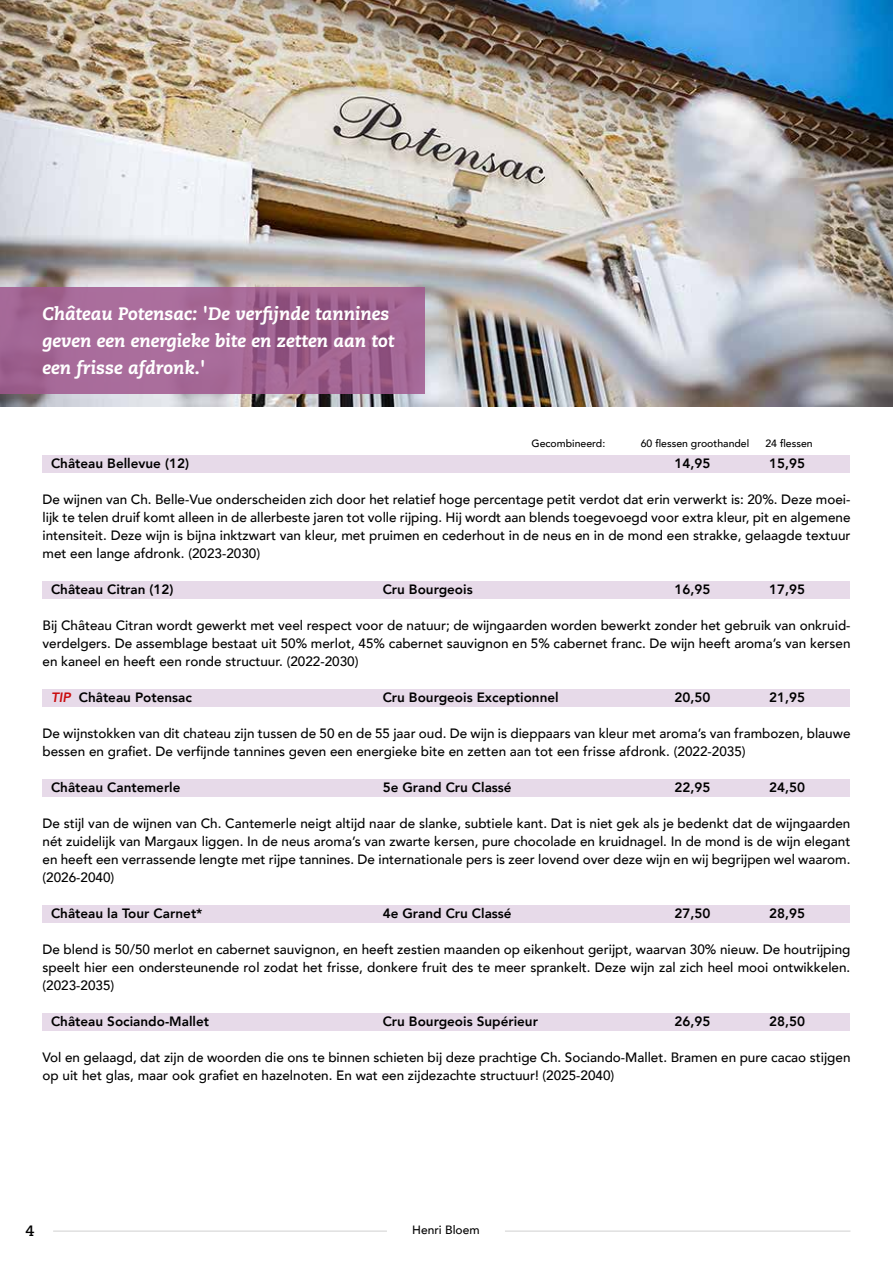
<style>
.page{position:relative;width:893px;height:1263px;background:#fff}
.page>*{position:absolute;margin:0;border:0;box-sizing:border-box;transform-origin:0 0}
.t1{font:italic 800 18px/27px "Caecilia LT Std";color:#fff}
.t2{font:700 15px "Caecilia LT Std";color:#000}
.t3{font:500 13.5px/18px "Avenir";color:#000;text-align:justify}
.t4{font:800 13.5px "Avenir";color:#000}
.t5{font:500 12px "Avenir";color:#000}
.t6{font:500 10.5px "Avenir";color:#000}
.s1{font-style:italic;color:#c90c0f}
</style>
<div class="page">
<hr style="left:53px;top:1231px;width:334px;height:1px;background:#d0d0d0">
<hr style="left:505px;top:1231px;width:345px;height:1px;background:#d0d0d0">
<div style="left:43px;top:454px;width:807px;height:18px;background:#e7dae9"></div>
<div style="left:43px;top:581px;width:807px;height:17px;background:#e7dae9"></div>
<div style="left:43px;top:689px;width:807px;height:17px;background:#e7dae9"></div>
<div style="left:43px;top:779px;width:807px;height:17px;background:#e7dae9"></div>
<div style="left:43px;top:905px;width:807px;height:17px;background:#e7dae9"></div>
<div style="left:43px;top:1013px;width:807px;height:17px;background:#e7dae9"></div>
<img style="left:0;top:0;width:893px;height:406px">
<svg style="left:0;top:288px;width:425px;height:106px;background:#a26593"></svg>
<h1 class="t1" style="left:43px;top:301px;width:353px">Château Potensac: 'De verfijnde tannines geven een energieke bite en zetten aan tot een frisse afdronk.'</h1>
<p class="t6" style="left:531px;top:434px;width:75px">Gecombineerd:</p>
<p class="t6" style="left:641px;top:434px;width:110px">60 flessen groothandel</p>
<p class="t6" style="left:765px;top:434px;width:49px">24 flessen</p>
<p class="t4" style="left:51px;top:453px;width:139px">Château Bellevue (12)</p>
<p class="t4" style="left:675px;top:453px;width:37px">14,95</p>
<p class="t4" style="left:769px;top:453px;width:37px">15,95</p>
<p class="t3" style="left:43px;top:490px;width:809px">De wijnen van Ch. Belle-Vue onderscheiden zich door het relatief hoge percentage petit verdot dat erin verwerkt is: 20%. Deze moei&shy;lijk te telen druif komt alleen in de allerbeste jaren tot volle rijping. Hij wordt aan blends toegevoegd voor extra kleur, pit en algemene intensiteit. Deze wijn is bijna inktzwart van kleur, met pruimen en cederhout in de neus en in de mond een strakke, gelaagde textuur met een lange afdronk. (2023-2030)</p>
<p class="t4" style="left:51px;top:579px;width:124px">Château Citran (12)</p>
<p class="t4" style="left:383px;top:579px;width:91px">Cru Bourgeois</p>
<p class="t4" style="left:675px;top:579px;width:37px">16,95</p>
<p class="t4" style="left:769px;top:579px;width:37px">17,95</p>
<p class="t3" style="left:43px;top:616px;width:809px">Bij Château Citran wordt gewerkt met veel respect voor de natuur; de wijngaarden worden bewerkt zonder het gebruik van onkruid&shy;verdelgers. De assemblage bestaat uit 50% merlot, 45% cabernet sauvignon en 5% cabernet franc. De wijn heeft aroma’s van kersen en kaneel en heeft een ronde structuur. (2022-2030)</p>
<p class="t4" style="left:51px;top:687px;width:142px"><span class="s1">TIP</span> Château Potensac</p>
<p class="t4" style="left:383px;top:687px;width:177px">Cru Bourgeois Exceptionnel</p>
<p class="t4" style="left:675px;top:687px;width:37px">20,50</p>
<p class="t4" style="left:769px;top:687px;width:37px">21,95</p>
<p class="t3" style="left:43px;top:724px;width:809px">De wijnstokken van dit chateau zijn tussen de 50 en de 55 jaar oud. De wijn is dieppaars van kleur met aroma’s van frambozen, blauwe bessen en grafiet. De verfijnde tannines geven een energieke bite en zetten aan tot een frisse afdronk. (2022-2035)</p>
<p class="t4" style="left:51px;top:777px;width:131px">Château Cantemerle</p>
<p class="t4" style="left:383px;top:777px;width:130px">5e Grand Cru Classé</p>
<p class="t4" style="left:675px;top:777px;width:37px">22,95</p>
<p class="t4" style="left:769px;top:777px;width:37px">24,50</p>
<p class="t3" style="left:43px;top:814px;width:809px">De stijl van de wijnen van Ch. Cantemerle neigt altijd naar de slanke, subtiele kant. Dat is niet gek als je bedenkt dat de wijngaarden nét zuidelijk van Margaux liggen. In de neus aroma’s van zwarte kersen, pure chocolade en kruidnagel. In de mond is de wijn elegant en heeft een verrassende lengte met rijpe tannines. De internationale pers is zeer lovend over deze wijn en wij begrijpen wel waarom. (2026-2040)</p>
<p class="t4" style="left:51px;top:903px;width:153px">Château la Tour Carnet*</p>
<p class="t4" style="left:383px;top:903px;width:130px">4e Grand Cru Classé</p>
<p class="t4" style="left:675px;top:903px;width:37px">27,50</p>
<p class="t4" style="left:769px;top:903px;width:37px">28,95</p>
<p class="t3" style="left:43px;top:940px;width:809px">De blend is 50/50 merlot en cabernet sauvignon, en heeft zestien maanden op eikenhout gerijpt, waarvan 30% nieuw. De houtrijping speelt hier een ondersteunende rol zodat het frisse, donkere fruit des te meer sprankelt. Deze wijn zal zich heel mooi ontwikkelen. (2023-2035)</p>
<p class="t4" style="left:51px;top:1011px;width:160px">Château Sociando-Mallet</p>
<p class="t4" style="left:383px;top:1011px;width:157px">Cru Bourgeois Supérieur</p>
<p class="t4" style="left:675px;top:1011px;width:37px">26,95</p>
<p class="t4" style="left:769px;top:1011px;width:37px">28,50</p>
<p class="t3" style="left:43px;top:1048px;width:809px">Vol en gelaagd, dat zijn de woorden die ons te binnen schieten bij deze prachtige Ch. Sociando-Mallet. Bramen en pure cacao stijgen op uit het glas, maar ook grafiet en hazelnoten. En wat een zijdezachte structuur! (2025-2040)</p>
<p class="t2" style="left:26px;top:1222px;width:10px">4</p>
<p class="t5" style="left:412px;top:1220px;width:69px">Henri Bloem</p>
</div>
